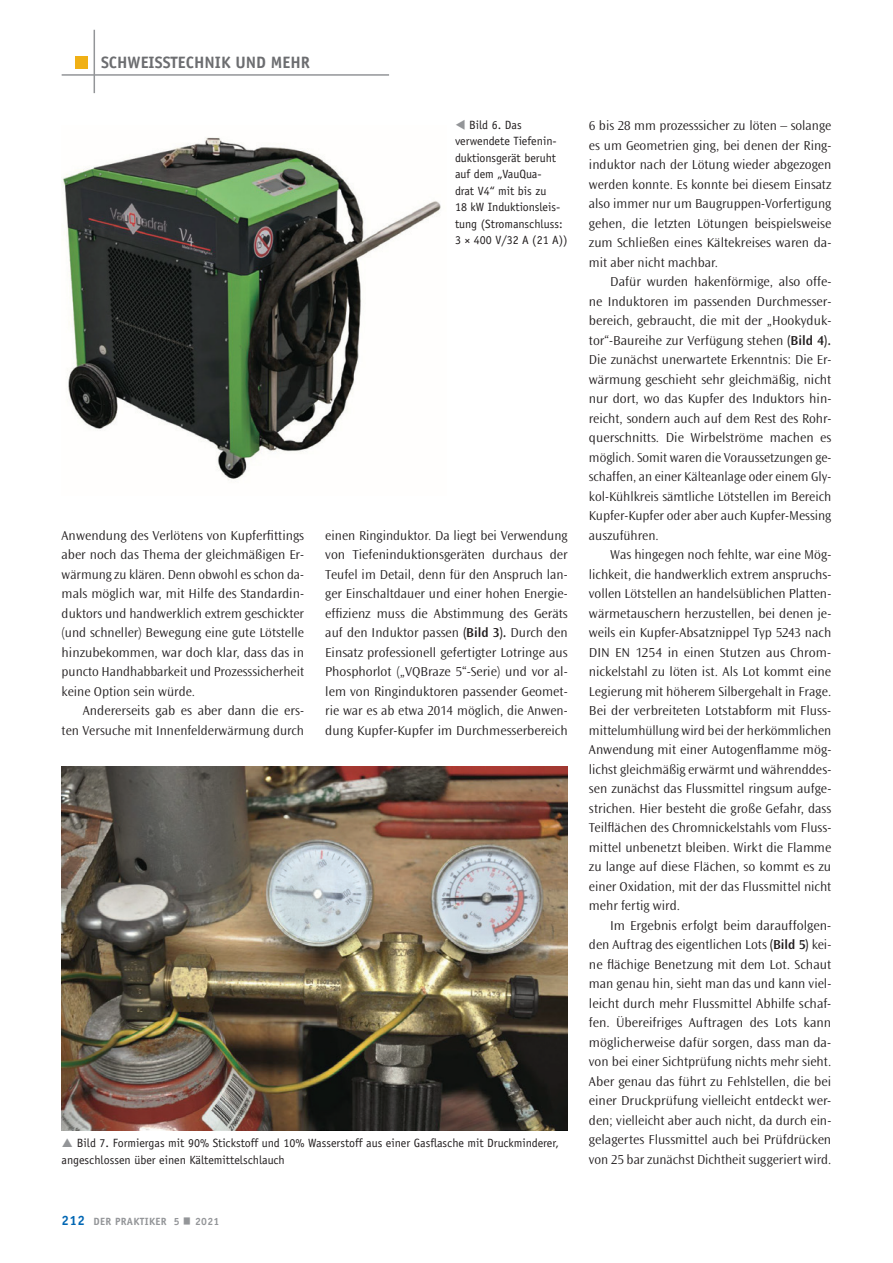
<style>
.page{position:relative;width:893px;height:1263px;background:#fff}
.page>*{position:absolute;margin:0;border:0;box-sizing:border-box;transform-origin:0 0}
.t1{font:700 69.3px "Ocean Sans Std";color:#939598;scale:.39 1}
.t2{font:700 16.5px "Officina Sans";color:#6c6d70}
.t3{font:300 13.5px/19.5px "Ocean Sans Std";color:#231f20;text-align:justify}
.t4{font:12px/16.5px "Officina Sans Std";color:#231f20}
.t5{font:700 10.5px "Officina Sans";letter-spacing:.03em;color:#939598}
.s1{color:#939598}
.s2{font-weight:600}
.s3{font-size:13.5px;color:#0166b3}
</style>
<div class="page">
<hr style="left:62px;top:74px;width:327px;height:2px;background:#939598">
<hr style="left:94px;top:30px;width:1px;height:63px;background:#939598">
<div style="left:75px;top:56px;width:13px;height:12px;background:#f0b015"></div>
<img style="left:62px;top:137px;width:379px;height:343px">
<img style="left:62px;top:766px;width:506px;height:364px">
<p class="t2" style="left:101px;top:52px;width:210px">SCHWEISSTECHNIK UND MEHR</p>
<p class="t4" style="left:455px;top:117px;width:114px"><span class="s1">▼</span> Bild 6. Das verwendete Tiefenin&shy;duktionsgerät beruht auf dem „VauQua-<br>drat V4“ mit bis zu<br>18 kW Induktionsleis&shy;tung (Stromanschluss:<br>3 × 400 V/32 A (21 A))</p>
<p class="t3" style="left:62px;top:526px;width:244px">Anwendung des Verlötens von Kupferfittings aber noch das Thema der gleichmäßigen Er&shy;wärmung zu klären. Denn obwohl es schon da&shy;mals möglich war, mit Hilfe des Standardin&shy;duktors und handwerklich extrem geschickter (und schneller) Bewegung eine gute Lötstelle hinzubekommen, war doch klar, dass das in puncto Handhabbarkeit und Prozesssicherheit keine Option sein würde.</p>
<p class="t3" style="left:62px;top:701px;width:244px;text-align:right">Andererseits gab es aber dann die ers-<br>ten Versuche mit Innenfelderwärmung durch</p>
<p class="t3" style="left:325px;top:526px;width:244px">einen Ringinduktor. Da liegt bei Verwendung von Tiefeninduktionsgeräten durchaus der Teufel im Detail, denn für den Anspruch lan&shy;ger Einschaltdauer und einer hohen Energie&shy;effizienz muss die Abstimmung des Geräts auf den Induktor passen <span class="s2">(Bild 3).</span> Durch den Einsatz professionell gefertigter Lotringe aus Phosphorlot („VQBraze 5“-Serie) und vor al&shy;lem von Ringinduktoren passender Geomet&shy;rie war es ab etwa 2014 möglich, die Anwen&shy;dung Kupfer-Kupfer im Durchmesserbereich</p>
<p class="t4" style="left:62px;top:1135px;width:499px;text-indent:15px">Bild 7. Formiergas mit 90% Stickstoff und 10% Wasserstoff aus einer Gasflasche mit Druckminderer, angeschlossen über einen Kältemittelschlauch</p>
<p class="t5" style="left:62px;top:1214px;width:119px"><span class="s3">212</span> DER PRAKTIKER 5</p>
<h1 class="t1" style="left:183px;top:1177px;width:21px">-</h1>
<p class="t5" style="left:195px;top:1214px;width:26px">2021</p>
<p class="t3" style="left:589px;top:116px;width:244px">6 bis 28 mm prozesssicher zu löten – solange es um Geometrien ging, bei denen der Ring&shy;induktor nach der Lötung wieder abgezogen werden konnte. Es konnte bei diesem Einsatz also immer nur um Baugruppen-Vorfertigung gehen, die letzten Lötungen beispielsweise zum Schließen eines Kältekreises waren da&shy;mit aber nicht machbar.</p>
<p class="t3" style="left:589px;top:272px;width:244px;text-indent:21px">Dafür wurden hakenförmige, also offe&shy;ne Induktoren im passenden Durchmesser&shy;bereich, gebraucht, die mit der „Hookyduk&shy;tor“-Baureihe zur Verfügung stehen <span class="s2">(Bild 4).<br></span>Die zunächst unerwartete Erkenntnis: Die Er&shy;wärmung geschieht sehr gleichmäßig, nicht nur dort, wo das Kupfer des Induktors hin&shy;reicht, sondern auch auf dem Rest des Rohr&shy;querschnitts. Die Wirbelströme machen es möglich. Somit waren die Voraussetzungen ge&shy;schaffen, an einer Kälteanlage oder einem Gly&shy;kol-Kühlkreis sämtliche Lötstellen im Bereich Kupfer-Kupfer oder aber auch Kupfer-Messing auszuführen.</p>
<p class="t3" style="left:589px;top:545px;width:244px;text-indent:21px">Was hingegen noch fehlte, war eine Mög&shy;lichkeit, die handwerklich extrem anspruchs&shy;vollen Lötstellen an handelsüblichen Platten&shy;wärmetauschern herzustellen, bei denen je&shy;weils ein Kupfer-Absatznippel Typ 5243 nach DIN EN 1254 in einen Stutzen aus Chrom&shy;nickelstahl zu löten ist. Als Lot kommt eine Legierung mit höherem Silbergehalt in Frage.<br>Bei der verbreiteten Lotstabform mit Fluss&shy;mittelumhüllung wird bei der herkömmlichen Anwendung mit einer Autogenflamme mög&shy;lichst gleichmäßig erwärmt und währenddes&shy;sen zunächst das Flussmittel ringsum aufge&shy;strichen. Hier besteht die große Gefahr, dass Teilflächen des Chromnickelstahls vom Fluss&shy;mittel unbenetzt bleiben. Wirkt die Flamme zu lange auf diese Flächen, so kommt es zu einer Oxidation, mit der das Flussmittel nicht mehr fertig wird.</p>
<p class="t3" style="left:589px;top:916px;width:244px;text-indent:21px">Im Ergebnis erfolgt beim darauffolgen&shy;den Auftrag des eigentlichen Lots <span class="s2">(Bild 5)</span> kei&shy;ne flächige Benetzung mit dem Lot. Schaut man genau hin, sieht man das und kann viel&shy;leicht durch mehr Flussmittel Abhilfe schaf&shy;fen. Übereifriges Auftragen des Lots kann möglicherweise dafür sorgen, dass man da&shy;von bei einer Sichtprüfung nichts mehr sieht.<br>Aber genau das führt zu Fehlstellen, die bei einer Druckprüfung vielleicht entdeckt wer&shy;den; vielleicht aber auch nicht, da durch ein&shy;gelagertes Flussmittel auch bei Prüfdrücken von 25 bar zunächst Dichtheit suggeriert wird.</p>
</div>
